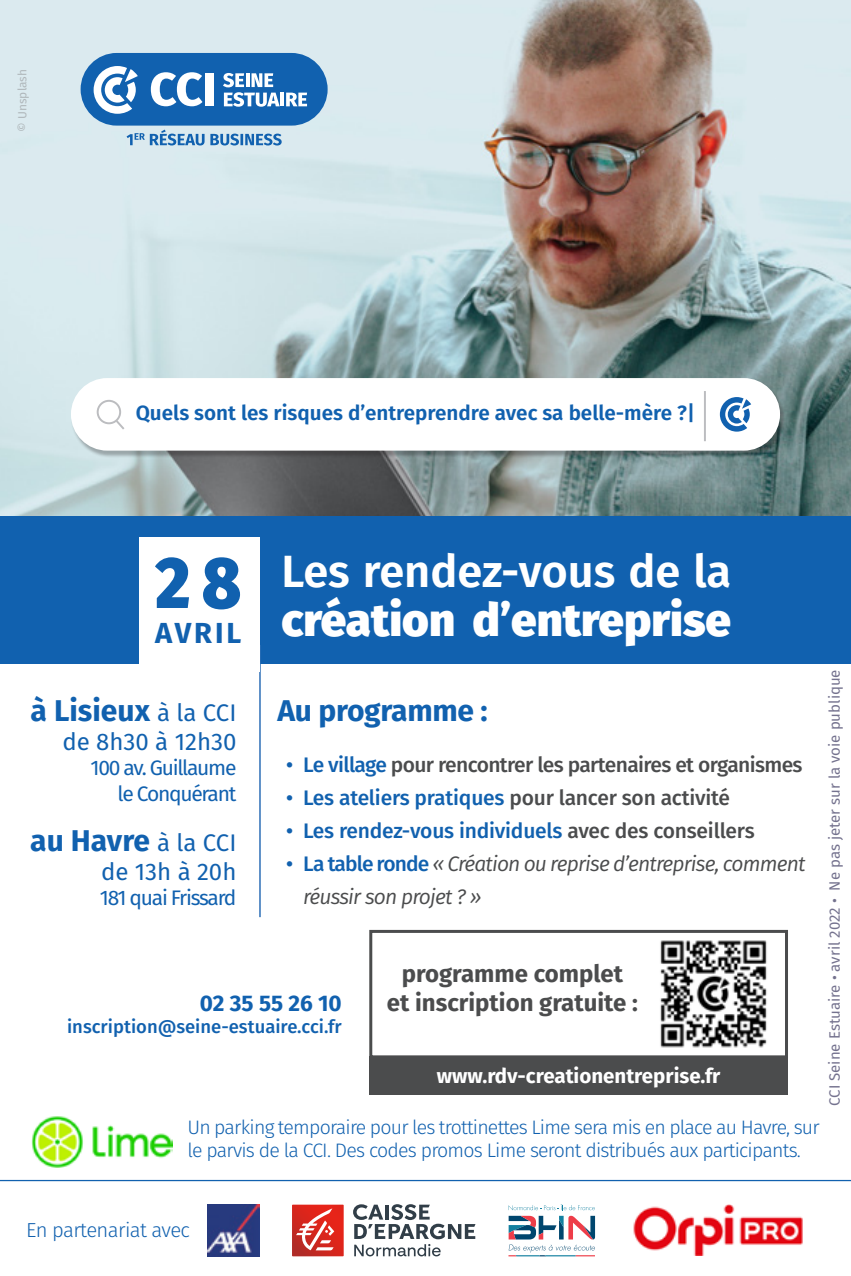
<style>
.page{position:relative;width:851px;height:1276px;background:#fff}
.page>*{position:absolute;margin:0;border:0;box-sizing:border-box;transform-origin:0 0}
.t1{font:800 72.9px "Fira Sans";color:#1161af;scale:.91 1}
.t2{font:800 45.6px "Fira Sans";color:#fff}
.t3{font:600 45px "Fira Sans";color:#fff}
.t4{font:700 30px "Fira Sans";letter-spacing:-.01em;color:#1161af}
.t5{font:700 28.8px "Fira Sans";letter-spacing:.1em;color:#1161af}
.t6{font:700 24px "Fira Sans";color:#4b4c4d}
.t7{font:24px "Fira Sans";color:#1161af}
.t8{font:700 22.5px "Fira Sans";color:#1161af}
.t9{font:500 21px "Fira Sans";letter-spacing:-.01em;color:#1161af}
.t10{font:italic 21px/33px "Fira Sans";letter-spacing:-.04em;color:#4b4c4d}
.t11{font:500 21px "Fira Sans";letter-spacing:-.03em;color:#4b4c4d}
.t12{font:21px "Fira Sans";letter-spacing:-.06em;color:#1161af}
.t13{font:600 20.7px "Fira Sans";color:#1161af}
.t14{font:700 20.4px "Fira Sans";color:#fff}
.t15{font:300 20.1px "Fira Sans";letter-spacing:-.03em;color:#1161af}
.t16{font:300 19.5px/23.4px "Fira Sans";letter-spacing:-.04em;color:#1161af}
.t17{font:500 18.3px "Fira Sans";color:#1161af}
.t18{font:15px "Fira Sans";color:#74728e}
.t19{font:12px "Fira Sans";color:#939598}
.s1{font-weight:400;font-size:24px}
.s2{color:#1161af}
.s3{color:#4b4c4d}
.s4{font-weight:500;font-style:normal;color:#1161af}
</style>
<div class="page">
<img style="left:0;top:0;width:850px;height:516px">
<div style="left:369px;top:1056px;width:418px;height:39px;background:#4b4c4d"></div>
<div style="left:0;top:516px;width:850px;height:147px;background:#1161af"></div>
<hr style="left:259px;top:645px;width:2px;height:272px;background:#2d6fb7">
<div style="left:71px;top:381px;width:714px;height:77px;background:#231f20;opacity:.31"></div>
<div style="left:71px;top:378px;width:708px;height:72px;background:#fff;border-radius:36px"></div>
<svg style="left:719px;top:397px;width:32px;height:35px"></svg>
<div style="left:97px;top:400px;width:24px;height:24px;border:2px solid #bcbdc0;border-radius:50%"></div>
<svg style="left:114px;top:418px;width:11px;height:12px"></svg>
<hr style="left:703px;top:391px;width:2px;height:50px;background:#bcbdc0">
<div style="left:139px;top:537px;width:120px;height:135px;background:#fff"></div>
<img style="left:31px;top:1116px;width:141px;height:51px">
<div style="left:369px;top:930px;width:418px;height:128px;border:3px solid #4b4c4d"></div>
<img style="left:660px;top:940px;width:107px;height:108px">
<svg style="left:81px;top:53px;width:246px;height:92px;background:#6096c9"></svg>
<svg style="left:292px;top:1204px;width:51px;height:52px;background:#dc4d46"></svg>
<svg style="left:353px;top:1204px;width:122px;height:52px"></svg>
<img style="left:207px;top:1204px;width:52px;height:52px">
<hr style="left:0;top:1180px;width:850px;height:1px;background:#1161af">
<svg style="left:508px;top:1204px;width:87px;height:52px"></svg>
<img style="left:633px;top:1204px;width:170px;height:51px">
<p class="t19" style="left:13px;top:132px;width:64px;rotate:-90deg">© Unsplash</p>
<p class="t13" style="left:136px;top:395px;width:560px">Quels sont les risques d’entreprendre avec sa belle-mère ?|</p>
<p class="t1" style="left:155px;top:517px;width:96px">28</p>
<p class="t5" style="left:155px;top:608px;width:88px">AVRIL</p>
<p class="t3" style="left:281px;top:534px;width:451px">Les rendez-vous de la</p>
<p class="t2" style="left:281px;top:579px;width:451px">création d’entreprise</p>
<p class="t4" style="left:31px;top:685px;width:207px">à Lisieux <span class="s1">à la CCI</span></p>
<p class="t7" style="left:62px;top:723px;width:175px">de 8h30 à 12h30</p>
<p class="t12" style="left:90px;top:752px;width:147px">100 av. Guillaume</p>
<p class="t12" style="left:118px;top:777px;width:120px">le Conquérant</p>
<p class="t4" style="left:30px;top:815px;width:208px">au Havre <span class="s1">à la CCI</span></p>
<p class="t7" style="left:101px;top:853px;width:137px">de 13h à 20h</p>
<p class="t12" style="left:100px;top:881px;width:138px">181 quai Frissard</p>
<p class="t4" style="left:277px;top:685px;width:212px">Au programme :</p>
<p class="t11" style="left:286px;top:748px;width:518px"><span class="s2">• Le village</span> pour rencontrer les partenaires et organismes</p>
<p class="t9" style="left:286px;top:781px;width:445px">• Les ateliers pratiques <span class="s3">pour lancer son activité</span></p>
<p class="t9" style="left:286px;top:814px;width:470px">• Les rendez-vous individuels <span class="s3">avec des conseillers</span></p>
<p class="t10" style="left:303px;top:847px;width:504px;text-indent:-17px"><span class="s4">• La table ronde</span> « Création ou reprise d’entreprise, comment réussir son projet ? »</p>
<p class="t8" style="left:200px;top:983px;width:143px">02 35 55 26 10</p>
<p class="t17" style="left:67px;top:1011px;width:276px">inscription@seine-estuaire.cci.fr</p>
<p class="t6" style="left:401px;top:954px;width:223px">programme complet</p>
<p class="t6" style="left:387px;top:982px;width:252px">et inscription gratuite :</p>
<p class="t14" style="left:436px;top:1058px;width:285px">www.rdv-creationentreprise.fr</p>
<p class="t16" style="left:187px;top:1115px;width:633px">Un parking temporaire pour les trottinettes Lime sera mis en place au Havre, sur le parvis de la CCI. Des codes promos Lime seront distribués aux participants.</p>
<p class="t18" style="left:823px;top:1105px;width:438px;rotate:-90deg">CCI Seine Estuaire • avril 2022 • Ne pas jeter sur la voie publique</p>
<p class="t15" style="left:26px;top:1215px;width:165px">En partenariat avec</p>
</div>
